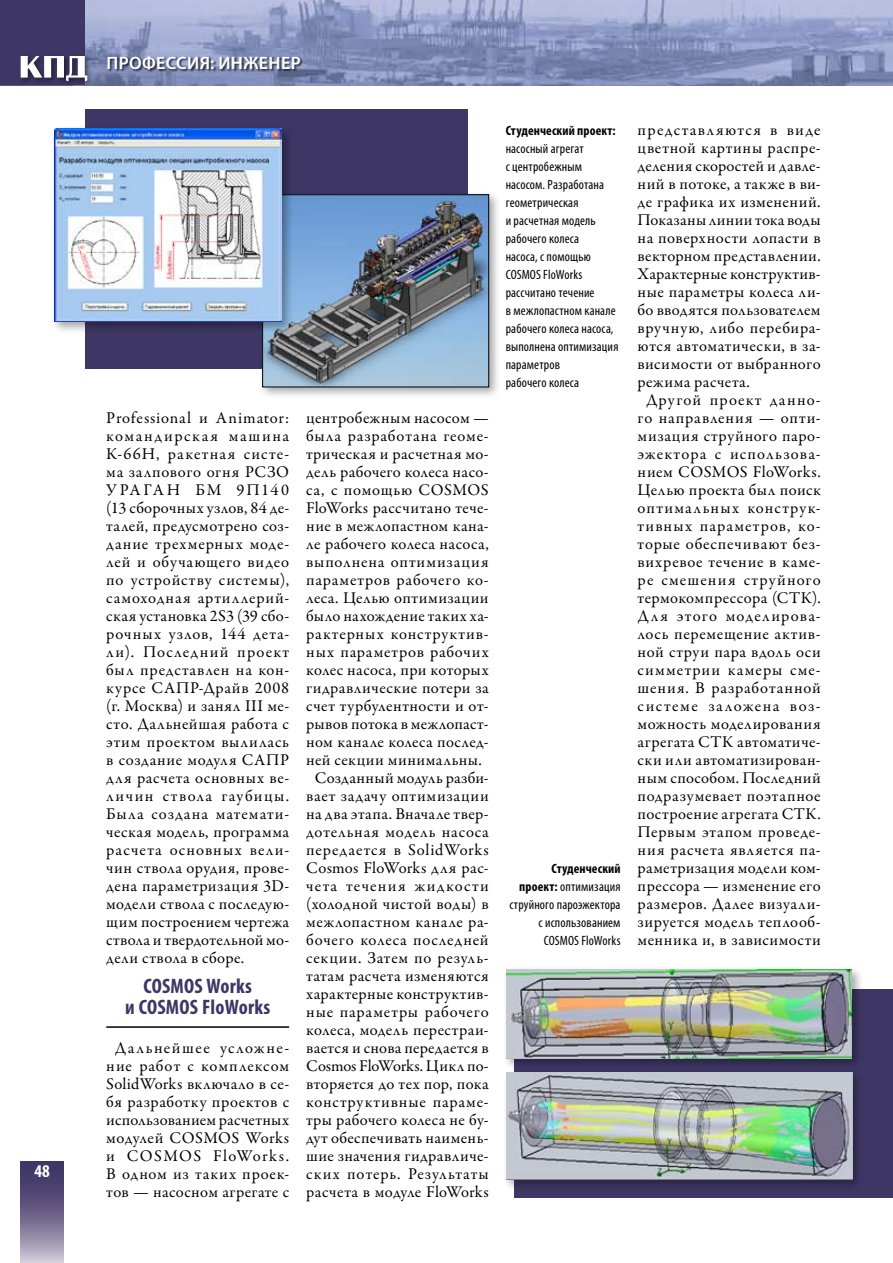
<style>
.page{position:relative;width:893px;height:1263px;background:#fff}
.page>*{position:absolute;margin:0;border:0;box-sizing:border-box;transform-origin:0 0}
.t1{font:700 condensed 21px/21px "Myriad Pro";letter-spacing:.01em;color:#3e3765;text-align:center}
.t2{font:600 18px "Myriad Pro";letter-spacing:.02em;color:#fff}
.t3{font:700 condensed 18px "Myriad Pro";color:#fff}
.t4{font:16.5px/18px "Garamond Premr Pro";letter-spacing:.035em;color:#000;text-align:center}
.t5{font:16.5px "Garamond Premr Pro";letter-spacing:.055em;color:#000}
.t6{font:16.5px "Garamond Premr Pro";letter-spacing:.07em;color:#000}
.t7{font:16.5px "Garamond Premr Pro";letter-spacing:.08em;color:#000}
.t8{font:16.5px "Garamond Premr Pro";letter-spacing:.015em;color:#000}
.t9{font:16.5px "Garamond Premr Pro";letter-spacing:.085em;color:#000}
.t10{font:16.5px "Garamond Premr Pro";letter-spacing:.075em;color:#000}
.t11{font:16.5px "Garamond Premr Pro";letter-spacing:.09em;color:#000}
.t12{font:condensed 13.5px/18px "Myriad Pro";letter-spacing:.01em;color:#000}
.t13{font:700 condensed 13.5px "Myriad Pro";letter-spacing:.01em;color:#000}
.s1{font-weight:700}
</style>
<div class="page">
<svg style="left:21px;top:1161px;width:43px;height:102px;background:#746b8e"></svg>
<img style="left:85px;top:0;width:808px;height:85px">
<div style="left:0;top:0;width:85px;height:85px;background:#3e3765"></div>
<div style="left:18px;top:53px;width:82px;height:41px;background:#000;opacity:.5"></div>
<svg style="left:21px;top:56px;width:66px;height:25px"></svg>
<div style="left:108px;top:56px;width:767px;height:32px;background:#000;opacity:.75"></div>
<hr style="left:106px;top:1026px;width:183px;height:2px;background:#000">
<div style="left:85px;top:109px;width:383px;height:260px;background:#3e3765"></div>
<div style="left:514px;top:989px;width:379px;height:209px;background:#3e3765"></div>
<div style="left:258px;top:191px;width:249px;height:216px;background:#000;opacity:.35"></div>
<img style="left:264px;top:197px;width:223px;height:188px">
<div style="left:262px;top:195px;width:227px;height:192px;border:1px solid #000"></div>
<div style="left:50px;top:124px;width:251px;height:216px;background:#000;opacity:.35"></div>
<img style="left:54px;top:128px;width:228px;height:194px">
<div style="left:502px;top:965px;width:368px;height:112px;background:#000;opacity:.35"></div>
<img style="left:506px;top:969px;width:345px;height:89px">
<div style="left:502px;top:1068px;width:369px;height:130px;background:#000;opacity:.35"></div>
<img style="left:506px;top:1072px;width:346px;height:107px">
<p class="t3" style="left:34px;top:1160px;width:17px">48</p>
<p class="t2" style="left:106px;top:51px;width:196px">Профессия: инженер</p>
<p class="t4" style="left:106px;top:409px;width:184px;text-align:justify">Professional и Animator: командирская машина К-66Н, ракетная систе&shy;ма залпового огня РСЗО УРАГАН БМ 9П140 (13 сборочных узлов, 84 де&shy;талей, предусмотрено соз&shy;дание трехмерных моде&shy;лей и обучающего видео по устройству системы), самоходная артиллерий&shy;ская установка 2S3 (39 сбо&shy;рочных узлов, 144 дета&shy;ли). Последний проект был представлен на кон&shy;курсе САПР-Драйв 2008 (г. Москва) и занял III ме&shy;сто. Дальнейшая работа с этим проектом вылилась в создание модуля САПР для расчета основных ве&shy;личин ствола гаубицы.<br>Была создана математи&shy;ческая модель, программа расчета основных вели&shy;чин ствола орудия, прове&shy;дена параметризация 3D&shy;модели ствола с последую&shy;щим построением чертежа ствола и твердотельной мо&shy;дели ствола в сборе.</p>
<p class="t1" style="left:125px;top:974px;width:146px">COSMOS Works<br>и COSMOS FloWorks</p>
<p class="t4" style="left:106px;top:1039px;width:184px">Дальнейшее усложне&shy;ние работ с комплексом<br>SolidWorks включало в се&shy;бя разработку проектов с использованием расчетных модулей COSMOS Works и COSMOS FloWorks.<br>В одном из таких проек&shy;тов — насосном агрегате с</p>
<p class="t4" style="left:306px;top:409px;width:184px">центробежным насосом — была разработана геоме&shy;трическая и расчетная мо&shy;дель рабочего колеса насо&shy;са, с помощью COSMOS<br>FloWorks рассчитано тече&shy;ние в межлопастном кана&shy;ле рабочего колеса насоса, выполнена оптимизация параметров рабочего ко&shy;леса. Целью оптимизации было нахождение таких ха&shy;рактерных конструктив&shy;ных параметров рабочих колес насоса, при которых гидравлические потери за счет турбулентности и от&shy;рывов потока в межлопаст&shy;ном канале колеса послед&shy;ней секции минимальны.<br>Созданный модуль разби&shy;вает задачу оптимизации на два этапа. Вначале твер&shy;дотельная модель насоса передается в SolidWorks<br>Cosmos FloWorks для рас&shy;чета течения жидкости (холодной чистой воды) в межлопастном канале ра&shy;бочего колеса последней секции. Затем по резуль&shy;татам расчета изменяются характерные конструктив&shy;ные параметры рабочего колеса, модель перестраи&shy;вается и снова передается в<br>Cosmos FloWorks. Цикл по&shy;вторяется до тех пор, пока конструктивные параме&shy;тры рабочего колеса не бу&shy;дут обеспечивать наимень&shy;шие значения гидравличе&shy;ских потерь. Результаты расчета в модуле FloWorks</p>
<p class="t13" style="left:506px;top:122px;width:111px">Студенческий проект:</p>
<p class="t12" style="left:506px;top:139px;width:114px">насосный агрегат<br>с центробежным насосом. Разработана геометрическая<br>и расчетная модель рабочего колеса<br>насоса, с помощью<br>COSMOS FloWorks рассчитано течение<br>в межлопастном канале рабочего колеса насоса, выполнена оптимизация параметров<br>рабочего колеса</p>
<p class="t12" style="left:509px;top:859px;width:113px;text-align:right"><span class="s1">Студенческий<br>проект:</span> оптимизация струйного пароэжектора с использованием<br>COSMOS FloWorks</p>
<p class="t9" style="left:638px;top:120px;width:185px">представляются в виде</p>
<p class="t4" style="left:638px;top:139px;width:185px">цветной картины распре-</p>
<p class="t4" style="left:638px;top:157px;width:185px">деления скоростей и давле-</p>
<p class="t4" style="left:638px;top:175px;width:185px">ний в потоке, а также в ви-</p>
<p class="t4" style="left:638px;top:193px;width:185px">де графика их изменений.</p>
<p class="t8" style="left:638px;top:210px;width:185px">Показаны линии тока воды</p>
<p class="t4" style="left:638px;top:229px;width:185px">на поверхности лопасти в</p>
<p class="t4" style="left:638px;top:247px;width:185px">векторном представлении.</p>
<p class="t4" style="left:638px;top:265px;width:185px">Характерные конструктив-</p>
<p class="t4" style="left:638px;top:283px;width:185px">ные параметры колеса ли-</p>
<p class="t4" style="left:638px;top:301px;width:185px">бо вводятся пользователем</p>
<p class="t4" style="left:638px;top:319px;width:185px">вручную, либо перебира-</p>
<p class="t4" style="left:638px;top:337px;width:185px">ются автоматически, в за-</p>
<p class="t4" style="left:638px;top:355px;width:185px">висимости от выбранного</p>
<p class="t4" style="left:638px;top:373px;width:114px">режима расчета.</p>
<p class="t7" style="left:646px;top:390px;width:176px">Другой проект данно-</p>
<p class="t5" style="left:638px;top:408px;width:185px">го направления — опти-</p>
<p class="t4" style="left:638px;top:427px;width:183px">мизация струйного паро-</p>
<p class="t6" style="left:638px;top:444px;width:185px">эжектора с использова-</p>
<p class="t4" style="left:638px;top:463px;width:185px">нием COSMOS FloWorks.</p>
<p class="t4" style="left:638px;top:481px;width:185px">Целью проекта был поиск</p>
<p class="t7" style="left:638px;top:498px;width:185px">оптимальных конструк-</p>
<p class="t6" style="left:638px;top:516px;width:185px">тивных параметров, ко-</p>
<p class="t5" style="left:638px;top:534px;width:185px">торые обеспечивают без-</p>
<p class="t4" style="left:638px;top:553px;width:185px">вихревое течение в каме-</p>
<p class="t10" style="left:638px;top:570px;width:185px">ре смешения струйного</p>
<p class="t4" style="left:638px;top:589px;width:185px">термокомпрессора (СТК).</p>
<p class="t7" style="left:638px;top:606px;width:185px">Для этого моделирова-</p>
<p class="t4" style="left:638px;top:625px;width:185px">лось перемещение актив-</p>
<p class="t4" style="left:638px;top:643px;width:185px">ной струи пара вдоль оси</p>
<p class="t6" style="left:638px;top:660px;width:185px">симметрии камеры сме-</p>
<p class="t5" style="left:638px;top:678px;width:185px">шения. В разработанной</p>
<p class="t11" style="left:638px;top:696px;width:185px">системе заложена воз-</p>
<p class="t4" style="left:638px;top:715px;width:185px">можность моделирования</p>
<p class="t4" style="left:638px;top:733px;width:185px">агрегата СТК автоматиче-</p>
<p class="t4" style="left:638px;top:751px;width:185px">ски или автоматизирован-</p>
<p class="t4" style="left:638px;top:769px;width:185px">ным способом. Последний</p>
<p class="t4" style="left:638px;top:787px;width:185px">подразумевает поэтапное</p>
<p class="t4" style="left:638px;top:805px;width:185px">построение агрегата СТК.</p>
<p class="t4" style="left:638px;top:823px;width:185px">Первым этапом проведе-</p>
<p class="t5" style="left:638px;top:840px;width:185px">ния расчета является па-</p>
<p class="t4" style="left:638px;top:859px;width:185px">раметризация модели ком-</p>
<p class="t4" style="left:638px;top:877px;width:185px">прессора — изменение его</p>
<p class="t4" style="left:638px;top:895px;width:185px">размеров. Далее визуали-</p>
<p class="t4" style="left:638px;top:913px;width:185px">зируется модель теплооб-</p>
<p class="t4" style="left:638px;top:931px;width:185px">менника и, в зависимости</p>
</div>
